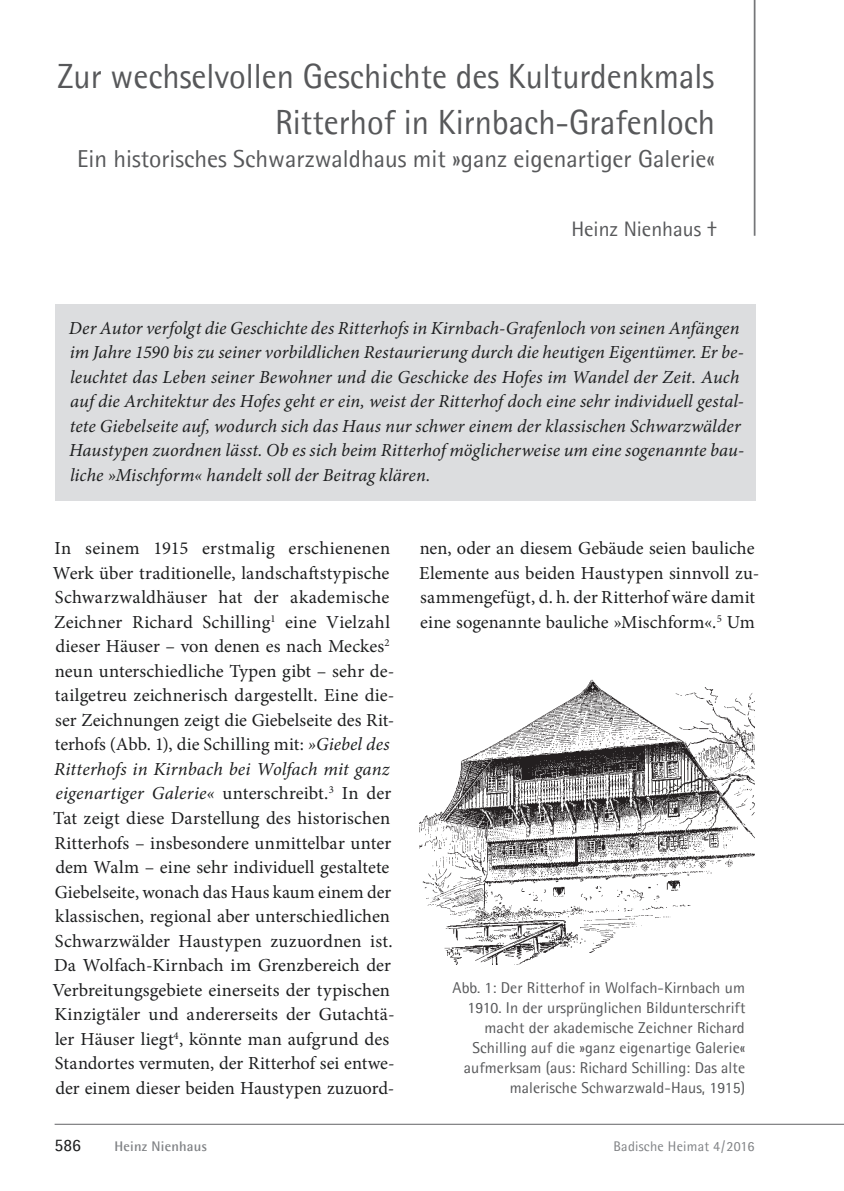
<style>
.page{position:relative;width:844px;height:1191px;background:#fff}
.page>*{position:absolute;margin:0;border:0;box-sizing:border-box;transform-origin:0 0}
.t1{font:35px/45.5px "Agfa Rotis Semisans";color:#57585a;text-align:right;scale:.95 1}
.t2{font:24.5px "Agfa Rotis Semisans";color:#57585a}
.t3{font:21px "Agfa Rotis Semisans";color:#57585a}
.t4{font:18.38px/24.5px "Minion Pro";letter-spacing:.005em;color:#1d1e1f}
.t5{font:italic 18.38px/24.5px "Minion Pro";color:#1d1e1f}
.t6{font:17.5px "Agfa Rotis Semisans";color:#1d1e1f}
.t7{font:15.75px/20.1px "Agfa Rotis Semisans";letter-spacing:.005em;color:#57585a;text-align:right}
.t8{font:14px "Agfa Rotis Semisans";letter-spacing:.015em;color:#808285}
.t9{font:700 14px "Agfa Rotis Semisans";letter-spacing:.015em;color:#808285}
.s1{font-style:italic}
</style>
<div class="page">
<hr style="left:55px;top:1124px;width:788px;height:1px;background:#636366">
<hr style="left:753px;top:0;width:2px;height:236px;background:#757679">
<div style="left:55px;top:304px;width:699px;height:196px;background:#dcdddf"></div>
<img style="left:420px;top:679px;width:334px;height:285px">
<p class="t1" style="left:57px;top:53px;width:693px">Zur wechselvollen Geschichte des Kulturdenkmals<br>Ritterhof in Kirnbach-Grafenloch</p>
<p class="t2" style="left:77px;top:144px;width:639px">Ein historisches Schwarzwaldhaus mit »ganz eigenartiger Galerie«</p>
<p class="t3" style="left:571px;top:216px;width:147px">Heinz Nienhaus †</p>
<p class="t5" style="left:69px;top:317px;width:676px">Der Autor verfolgt die Geschichte des Ritterhofs in Kirnbach-Grafenloch von seinen Anfängen im Jahre 1590 bis zu seiner vorbildlichen Restaurierung durch die heutigen Eigentümer. Er be&shy;leuchtet das Leben seiner Bewohner und die Geschicke des Hofes im Wandel der Zeit. Auch auf die Architektur des Hofes geht er ein, weist der Ritterhof doch eine sehr individuell gestal&shy;tete Giebelseite auf, wodurch sich das Haus nur schwer einem der klassischen Schwarzwälder Haustypen zuordnen lässt. Ob es sich beim Ritterhof möglicherweise um eine sogenannte bau&shy;liche »Mischform« handelt soll der Beitrag klären.</p>
<p class="t4" style="left:52px;top:538px;width:344px">In seinem 1915 erstmalig erschienenen Werk über traditionelle, landschaftstypische Schwarzwaldhäuser hat der akademische Zeichner Richard Schilling<sup>1</sup> eine Vielzahl dieser Häuser – von denen es nach Meckes<sup>2 </sup>neun unterschiedliche Typen gibt – sehr de&shy;tailgetreu zeichnerisch dargestellt. Eine die&shy;ser Zeichnungen zeigt die Giebelseite des Rit&shy;terhofs (Abb. 1), die Schilling mit: <span class="s1">»Giebel des Ritterhofs in Kirnbach bei Wolfach mit ganz eigenartiger Galerie«</span> unterschreibt.<sup>3</sup> In der Tat zeigt diese Darstellung des historischen Ritterhofs – insbesondere unmittelbar unter dem Walm – eine sehr individuell gestaltete Giebelseite, wonach das Haus kaum einem der klassischen, regional aber unterschiedlichen Schwarzwälder Haustypen zuzuordnen ist.<br>Da Wolfach-Kirnbach im Grenzbereich der Verbreitungsgebiete einerseits der typischen Kinzigtäler und andererseits der Gutachtä&shy;ler Häuser liegt<sup>4</sup>, könnte man aufgrund des Standortes vermuten, der Ritterhof sei entwe&shy;der einem dieser beiden Haustypen zuzuord-</p>
<p class="t4" style="left:419px;top:538px;width:341px">nen, oder an diesem Gebäude seien bauliche Elemente aus beiden Haustypen sinnvoll zu&shy;sammengefügt, d. h. der Ritterhof wäre damit eine sogenannte bauliche »Mischform«.<sup>5</sup> Um</p>
<p class="t7" style="left:452px;top:977px;width:294px">Abb. 1: Der Ritterhof in Wolfach-Kirnbach um 1910. In der ursprünglichen Bildunterschrift macht der akademische Zeichner Richard Schilling auf die »ganz eigenartige Galerie« aufmerksam (aus: Richard Schilling: Das alte malerische Schwarzwald-Haus, 1915)</p>
<p class="t6" style="left:55px;top:1134px;width:28px">586</p>
<p class="t9" style="left:114px;top:1137px;width:94px">Heinz Nienhaus</p>
<p class="t8" style="left:613px;top:1137px;width:142px">Badische Heimat 4 / 2016</p>
</div>
